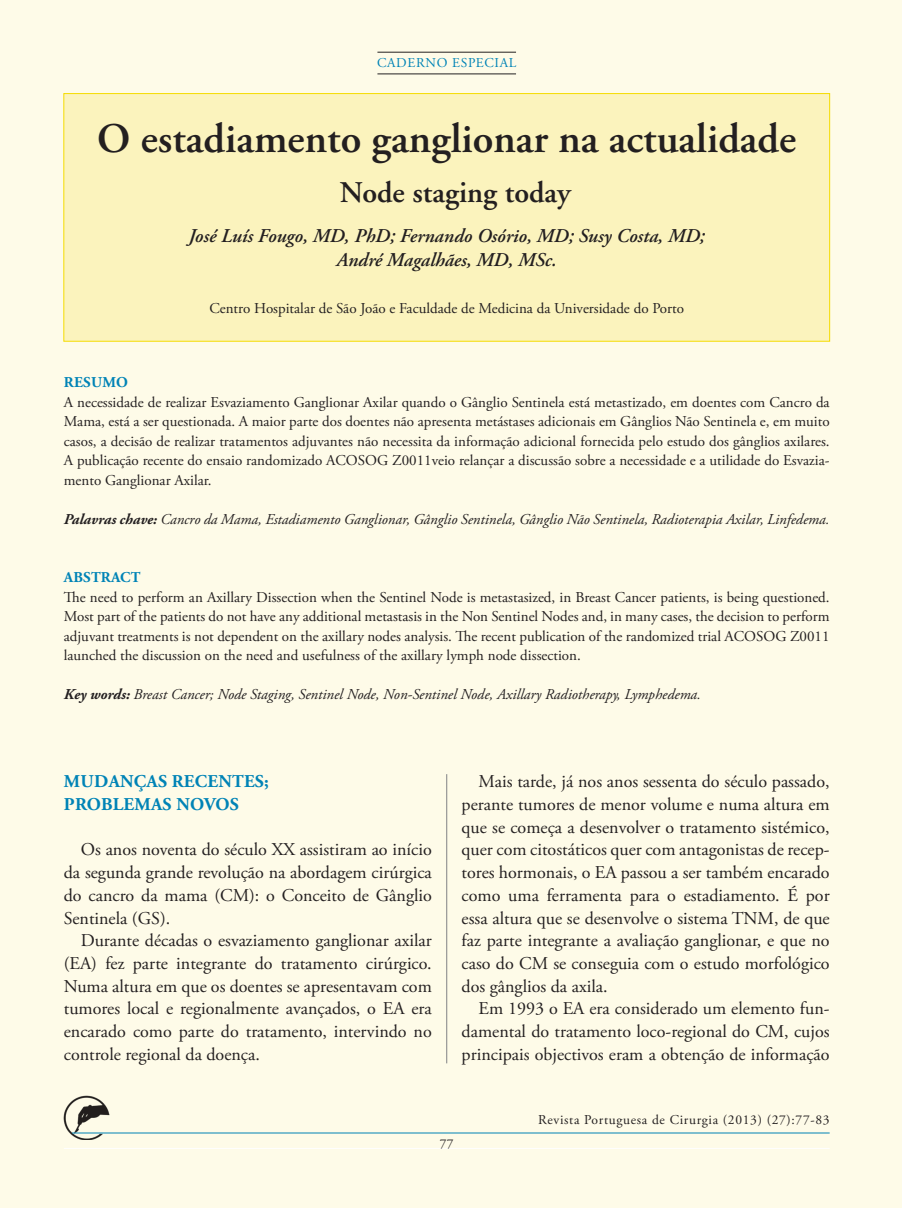
<style>
.page{position:relative;width:902px;height:1208px;background:#fff}
.page>*{position:absolute;margin:0;border:0;box-sizing:border-box;transform-origin:0 0}
._01_Titulo{font:600 42px "Adobe Garamond Pro";color:#231f20}
._00_texto_artigo{font:600 30px "Adobe Garamond";color:#231f20}
._03_Autores{font:italic 600 19.5px/24.2px "Adobe Garamond Pro";color:#231f20;text-align:center}
.Texto_colunas{font:18px/22.6px "Adobe Garamond Pro";color:#231f20;text-align:justify}
.TITULOS{font:700 18px "Adobe Garamond Pro";letter-spacing:.015em;color:#0083b6}
.RESUMOS{font:15px/19.5px "Adobe Garamond Pro";color:#231f20;text-align:justify}
.RESUMOS-2{font:italic 15px "Adobe Garamond Pro";color:#231f20}
._04_Grau_Academico{font:15px "Adobe Garamond Pro";color:#231f20}
.RESUMOS-3{font:700 15px "Adobe Garamond Pro";letter-spacing:.015em;color:#0083b6}
.t1{font:13.5px "Adobe Garamond Pro";letter-spacing:.05em;color:#231f20}
.t2{font:13.5px "Adobe Garamond";letter-spacing:.05em;color:#0083b6}
.s1{font-weight:700}
</style>
<div class="page">
<div style="left:0;top:0;width:901px;height:1208px;background:#fefbe8"></div>
<img style="left:64px;top:1095px;width:45px;height:45px">
<hr style="left:72px;top:1132px;width:757px;height:1px;background:#0083b6">
<hr style="left:64px;top:1148px;width:765px;height:1px;background:#fff">
<hr style="left:377px;top:52px;width:139px;height:1px;background:#231f20">
<hr style="left:377px;top:74px;width:139px;height:1px;background:#231f20">
<div style="left:64px;top:94px;width:765px;height:247px;background:#fbf3bd"></div>
<div style="left:63px;top:93px;width:767px;height:249px;border:1px solid #f5dc01"></div>
<hr style="left:446px;top:774px;width:1px;height:289px;background:#808285">
<p class="t2" style="left:377px;top:56px;width:141px">CADERNO ESPECIAL</p>
<p class="_01_Titulo" style="left:97px;top:115px;width:700px">O estadiamento ganglionar na actualidade</p>
<p class="_00_texto_artigo" style="left:340px;top:176px;width:232px">Node staging today</p>
<p class="_03_Autores" style="left:189px;top:224px;width:517px">José Luís Fougo, MD, PhD; Fernando Osório, MD; Susy Costa, MD;<br>André Magalhães, MD, MSc.</p>
<p class="_04_Grau_Academico" style="left:209px;top:299px;width:476px">Centro Hospitalar de São João e Faculdade de Medicina da Universidade do Porto</p>
<p class="RESUMOS-3" style="left:64px;top:374px;width:66px">RESUMO</p>
<p class="RESUMOS" style="left:64px;top:393px;width:767px">A necessidade de realizar Esvaziamento Ganglionar Axilar quando o Gânglio Sentinela está metastizado, em doentes com Cancro da Mama, está a ser questionada. A maior parte dos doentes não apresenta metástases adicionais em Gânglios Não Sentinela e, em muito casos, a decisão de realizar tratamentos adjuvantes não necessita da informação adicional fornecida pelo estudo dos gânglios axilares.<br>A publicação recente do ensaio randomizado ACOSOG Z0011veio relançar a discussão sobre a necessidade e a utilidade do Esvazia&shy;mento Ganglionar Axilar.</p>
<p class="RESUMOS-2" style="left:64px;top:510px;width:767px"><span class="s1">Palavras chave:</span> Cancro da Mama, Estadiamento Ganglionar, Gânglio Sentinela, Gânglio Não Sentinela, Radioterapia Axilar, Linfedema.</p>
<p class="RESUMOS-3" style="left:64px;top:569px;width:78px">ABSTRACT</p>
<p class="RESUMOS" style="left:64px;top:588px;width:767px">The need to perform an Axillary Dissection when the Sentinel Node is metastasized, in Breast Cancer patients, is being questioned.<br>Most part of the patients do not have any additional metastasis in the Non Sentinel Nodes and, in many cases, the decision to perform adjuvant treatments is not dependent on the axillary nodes analysis. The recent publication of the randomized trial ACOSOG Z0011 launched the discussion on the need and usefulness of the axillary lymph node dissection.</p>
<p class="RESUMOS-2" style="left:64px;top:685px;width:638px"><span class="s1">Key words:</span> Breast Cancer; Node Staging, Sentinel Node, Non-Sentinel Node, Axillary Radiotherapy, Lymphedema.</p>
<p class="TITULOS" style="left:64px;top:771px;width:206px">MUDANÇAS RECENTES;</p>
<p class="TITULOS" style="left:64px;top:793px;width:176px">PROBLEMAS NOVOS</p>
<p class="Texto_colunas" style="left:64px;top:839px;width:369px;text-indent:17px">Os anos noventa do século XX assistiram ao início da segunda grande revolução na abordagem cirúrgica do cancro da mama (CM): o Conceito de Gânglio Sentinela (GS).</p>
<p class="Texto_colunas" style="left:64px;top:929px;width:369px;text-indent:17px">Durante décadas o esvaziamento ganglionar axilar (EA) fez parte integrante do tratamento cirúrgico.<br>Numa altura em que os doentes se apresentavam com tumores local e regionalmente avançados, o EA era encarado como parte do tratamento, intervindo no controle regional da doença.</p>
<p class="Texto_colunas" style="left:461px;top:771px;width:369px;text-indent:17px">Mais tarde, já nos anos sessenta do século passado, perante tumores de menor volume e numa altura em que se começa a desenvolver o tratamento sistémico, quer com citostáticos quer com antagonistas de recep&shy;tores hormonais, o EA passou a ser também encarado como uma ferramenta para o estadiamento. É por essa altura que se desenvolve o sistema TNM, de que faz parte integrante a avaliação ganglionar, e que no caso do CM se conseguia com o estudo morfológico dos gânglios da axila.</p>
<p class="Texto_colunas" style="left:461px;top:998px;width:369px;text-indent:17px">Em 1993 o EA era considerado um elemento fun&shy;damental do tratamento loco-regional do CM, cujos principais objectivos eram a obtenção de informação</p>
<p class="t1" style="left:440px;top:1135px;width:15px">77</p>
<p class="t1" style="left:538px;top:1111px;width:293px">Revista Portuguesa de Cirurgia (2013) (27):77-83</p>
</div>
